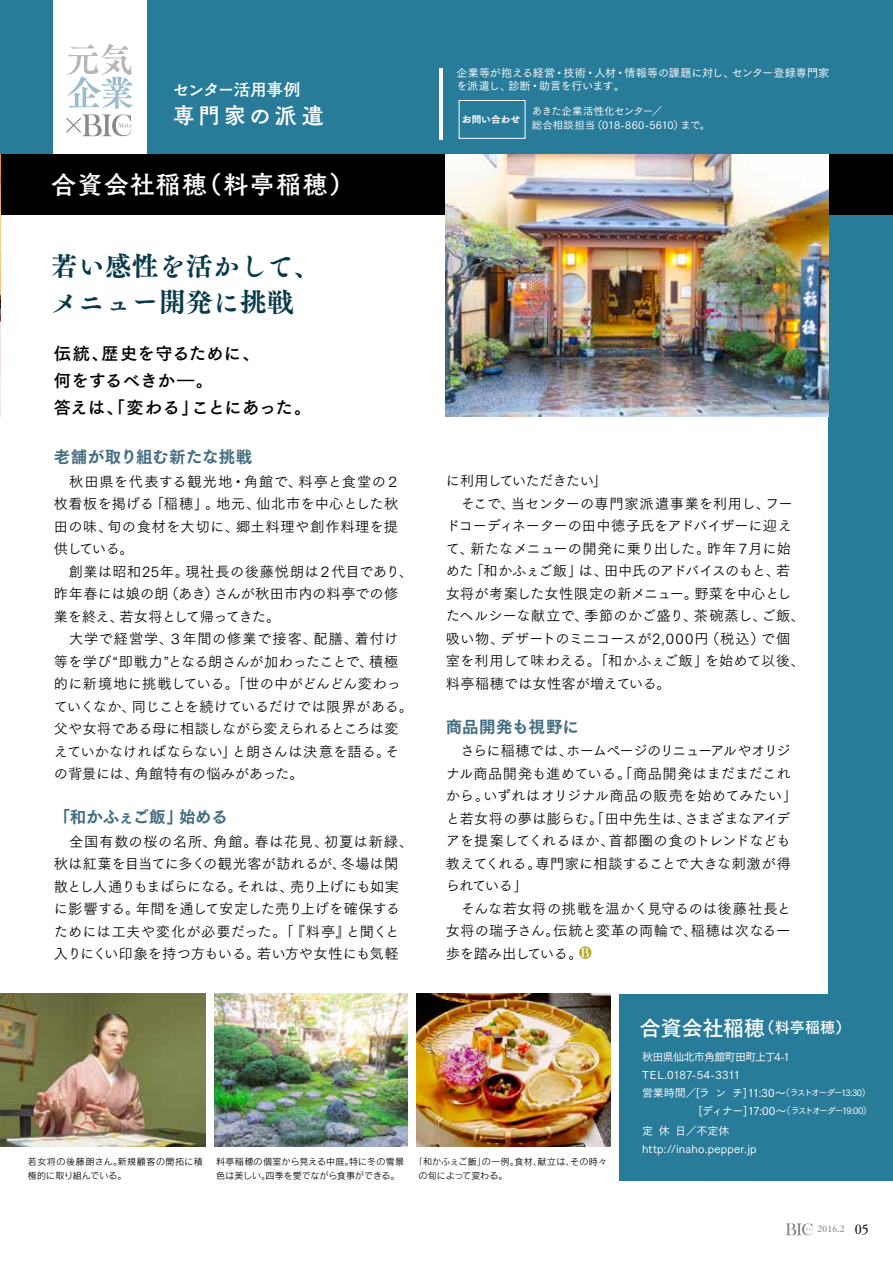
<style>
.page{position:relative;width:893px;height:1263px;background:#fff}
.page>*{position:absolute;margin:0;border:0;box-sizing:border-box;transform-origin:0 0}
.t1{font:27px/36px "Tsuku A Old Min Pr 6 E";color:#093a4b}
.t2{font:25.5px "Tsuku Old Gothic Std B";letter-spacing:.03em;color:#fff}
.t3{font:22.8px "Tsuku Old Gothic Std B";letter-spacing:.115em;color:#fff}
.t4{font:21px "Tsuku Go Pro B";letter-spacing:-.01em;color:#fff}
.t5{font:17.4px "Tsuku Old Gothic Std B";letter-spacing:-.075em;color:#fff}
.t6{font:17.25px/27px "Tsuku Go Pro B";letter-spacing:.005em;color:#000}
.t7{font:16.5px "Tsuku Go Pro E";letter-spacing:-.005em;color:#436d80}
.t8{font:16.5px "Tsuku Go Pro E";letter-spacing:.015em;color:#436d80}
.t9{font:14.25px/22.5px "Tsuku Go Pro R";letter-spacing:-.005em;color:#000}
.t10{font:11.1px/18px "Tsuku Go Pro M";letter-spacing:-.05em;color:#fff}
.t11{font:11.1px/13.5px "Tsuku Go Pro M";letter-spacing:-.015em;color:#fff}
.t12{font:11.1px/18px "Tsuku Go Pro M";letter-spacing:.025em;color:#fff}
.t13{font:10.5px/13.5px "Tsuku Go Pro M";letter-spacing:-.01em;color:#fff}
.t14{font:9.6px "Tsuku Go Pro E";letter-spacing:.015em;color:#fff}
.t15{font:9px/14.2px "Rodin Pro M";letter-spacing:.02em;color:#000}
.t16{font:9px/14.2px "Rodin Pro M";letter-spacing:.04em;color:#000}
.t17{font:9px "Tsuku Go Pro M";letter-spacing:-.165em;color:#fff}
.t18{font:9px "Tsuku A Old Min Pr 6 N M";color:#898989}
.s1{font-size:15px}
.s2{font-size:9px}
.s3{font-size:11.1px}
.s4{font-family:"Tsuku A Old Min Pr 6 R";font-size:13.5px;color:#000}
</style>
<div class="page">
<div style="left:0;top:0;width:893px;height:162px;background:#287b99"></div>
<div style="left:828px;top:0;width:65px;height:1164px;background:#287b99"></div>
<div style="left:53px;top:0;width:94px;height:173px;background:#fff"></div>
<div style="left:0;top:155px;width:893px;height:60px;background:#000"></div>
<img style="left:0;top:994px;width:205px;height:152px">
<img style="left:214px;top:994px;width:194px;height:152px">
<img style="left:417px;top:994px;width:193px;height:152px">
<svg style="left:66px;top:44px;width:68px;height:92px"></svg>
<div style="left:620px;top:994px;width:273px;height:186px;background:#287b99"></div>
<img style="left:0;top:155px;width:1px;height:261px">
<hr style="left:439px;top:68px;width:4px;height:72px;background:#fff">
<div style="left:459px;top:100px;width:66px;height:39px;border:1px solid #fff"></div>
<img style="left:446px;top:155px;width:382px;height:261px">
<svg style="left:579px;top:946px;width:12px;height:13px"></svg>
<svg style="left:581px;top:948px;width:8px;height:9px"></svg>
<svg style="left:785px;top:1223px;width:28px;height:12px"></svg>
<p class="t5" style="left:172px;top:76px;width:130px">センター活用事例</p>
<h3 class="t3" style="left:172px;top:98px;width:153px">専門家の派遣</h3>
<h2 class="t2" style="left:51px;top:166px;width:305px">合資会社稲穂（料亭稲穂）</h2>
<h1 class="t1" style="left:51px;top:249px;width:271px">若い感性を活かして、メニュー開発に挑戦</h1>
<p class="t6" style="left:54px;top:338px;width:259px">伝統、歴史を守るために、<br>何をするべきか―。<br>答えは、「変わる」ことにあった。</p>
<p class="t8" style="left:54px;top:442px;width:200px">老舗が取り組む新たな挑戦</p>
<p class="t9" style="left:54px;top:469px;width:361px">　秋田県を代表する観光地・角館で、料亭と食堂の２枚看板を掲げる「稲穂」。地元、仙北市を中心とした秋田の味、旬の食材を大切に、郷土料理や創作料理を提供している。<br>　創業は昭和25年。現社長の後藤悦朗は２代目であり、昨年春には娘の朗（あき）さんが秋田市内の料亭での修業を終え、若女将として帰ってきた。<br>　大学で経営学、３年間の修業で接客、配膳、着付け等を学び“即戦力”となる朗さんが加わったことで、積極的に新境地に挑戦している。「世の中がどんどん変わっていくなか、同じことを続けているだけでは限界がある。父や女将である母に相談しながら変えられるところは変えていかなければならない」と朗さんは決意を語る。その背景には、角館特有の悩みがあった。</p>
<p class="t7" style="left:54px;top:802px;width:175px">「和かふぇご飯」始める</p>
<p class="t9" style="left:54px;top:829px;width:361px">　全国有数の桜の名所、角館。春は花見、初夏は新緑、秋は紅葉を目当てに多くの観光客が訪れるが、冬場は閑散とし人通りもまばらになる。それは、売り上げにも如実に影響する。年間を通して安定した売り上げを確保するためには工夫や変化が必要だった。「『料亭』と聞くと入りにくい印象を持つ方もいる。若い方や女性にも気軽</p>
<p class="t11" style="left:456px;top:64px;width:374px">企業等が抱える経営・技術・人材・情報等の課題に対し、センター登録専門家を派遣し、診断・助言を行います。</p>
<p class="t14" style="left:462px;top:110px;width:60px">お問い合わせ</p>
<p class="t13" style="left:532px;top:103px;width:180px">あきた企業活性化センター／<br>総合相談担当（018-860-5610）まで。</p>
<p class="t9" style="left:446px;top:468px;width:361px">に利用していただきたい」<br>　そこで、当センターの専門家派遣事業を利用し、フードコーディネーターの田中徳子氏をアドバイザーに迎えて、新たなメニューの開発に乗り出した。昨年７月に始めた「和かふぇご飯」は、田中氏のアドバイスのもと、若女将が考案した女性限定の新メニュー。野菜を中心としたヘルシーな献立で、季節のかご盛り、茶碗蒸し、ご飯、吸い物、デザートのミニコースが2,000円（税込）で個室を利用して味わえる。「和かふぇご飯」を始めて以後、料亭稲穂では女性客が増えている。</p>
<p class="t7" style="left:446px;top:711px;width:135px">商品開発も視野に</p>
<p class="t9" style="left:446px;top:738px;width:353px">　さらに稲穂では、ホームページのリニューアルやオリジナル商品開発も進めている。「商品開発はまだまだこれから。いずれはオリジナル商品の販売を始めてみたい」と若女将の夢は膨らむ。「田中先生は、さまざまなアイデアを提案してくれるほか、首都圏の食のトレンドなども教えてくれる。専門家に相談することで大きな刺激が得られている」</p>
<p class="t9" style="left:446px;top:895px;width:347px;text-align:justify;text-indent:15px">そんな若女将の挑戦を温かく見守るのは後藤社長と女将の瑞子さん。伝統と変革の両輪で、稲穂は次なる一歩を踏み出している。</p>
<h3 class="t4" style="left:640px;top:1009px;width:212px">合資会社稲穂<span class="s1">（料亭稲穂）</span></h3>
<p class="t10" style="left:642px;top:1047px;width:230px">秋田県仙北市角館町田町上丁4-1<br>TEL.0187-54-3311<br>営業時間／[ランチ]11:30～<span class="s2">（ラストオーダー13:30）</span></p>
<p class="t17" style="left:698px;top:1103px;width:175px"><span class="s3">[ディナー]17:00～</span>（ラストオーダー19:00）</p>
<p class="t12" style="left:642px;top:1120px;width:116px">定休日／不定休http://inaho.pepper.jp</p>
<p class="t16" style="left:28px;top:1154px;width:176px">若女将の後藤朗さん。新規顧客の開拓に積極的に取り組んでいる。</p>
<p class="t15" style="left:216px;top:1154px;width:190px">料亭稲穂の個室から見える中庭。特に冬の雪景色は美しい。四季を愛でながら食事ができる。</p>
<p class="t15" style="left:418px;top:1154px;width:190px;text-indent:-4px">「和かふぇご飯」の一例。食材、献立は、その時々の旬によって変わる。</p>
<p class="t18" style="left:817px;top:1221px;width:53px">2016.2 <span class="s4">05</span></p>
</div>
